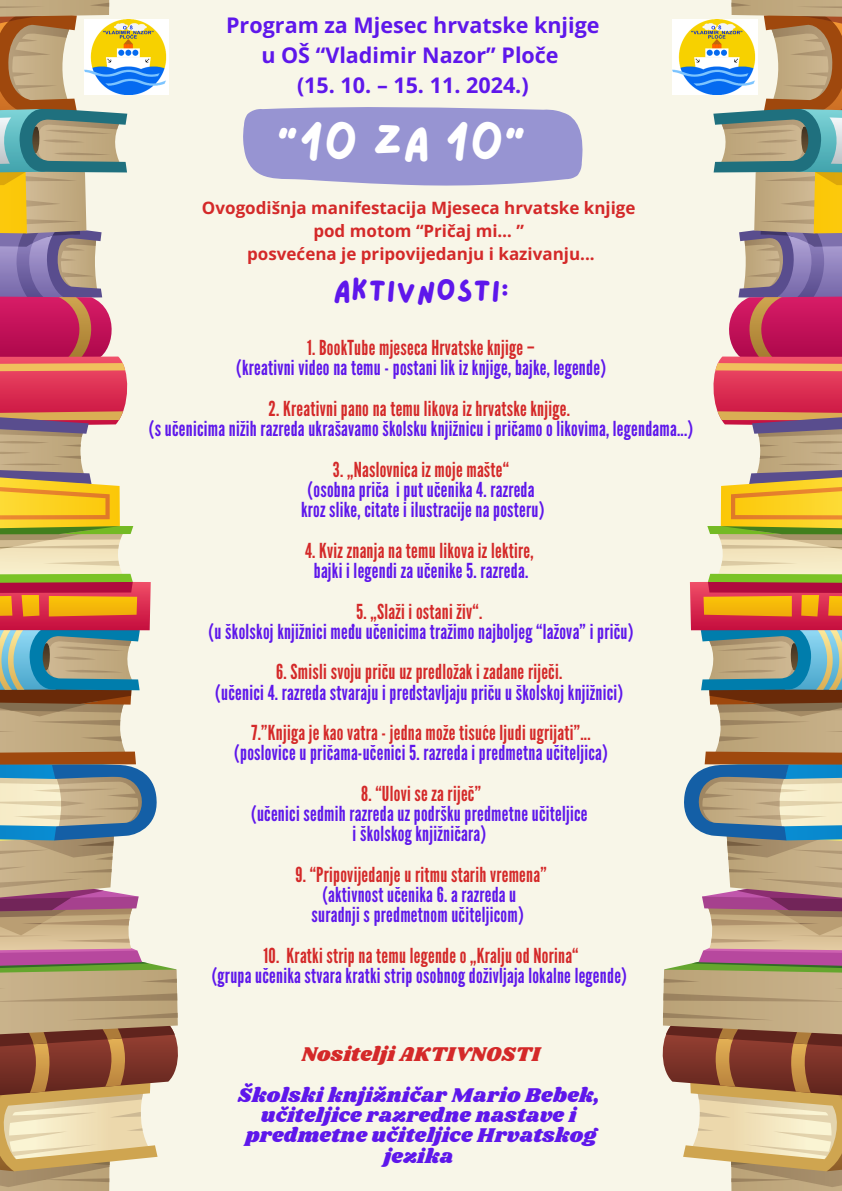
<style>
.page{position:relative;width:842px;height:1191px;background:#fff}
.page>*{position:absolute;margin:0;border:0;box-sizing:border-box;transform-origin:0 0}
.t1{font:46.6px "Lazydog";color:#fff}
.t2{font:30.6px "Lazydog";letter-spacing:.015em;color:#5e17eb}
.t3{font:700 21.5px/30px "Open Sans";color:#5e17eb;text-align:center}
.t4{font:20.6px/20.2px "League Gothic";letter-spacing:.015em;color:#5e17eb;text-align:center}
.t5{font:20.6px/20.2px "Shrikhand";letter-spacing:.015em;color:#5e17eb;text-align:center}
.t6{font:20.6px/20.2px "League Gothic";letter-spacing:.015em;color:#d42929;text-align:center}
.t7{font:20.6px "Shrikhand";letter-spacing:.015em;color:#d42929}
.t8{font:700 17px "Open Sans";color:#d42929}
.s1{color:#d42929}
.s2{color:#5e17eb}
</style>
<div class="page">
<div style="left:0;top:0;width:842px;height:1190px;background:#f8f6e8"></div>
<svg style="left:243px;top:107px;width:340px;height:79px"></svg>
<div style="left:0;top:1144px;width:110px;height:46px;background:#c0a97e"></div>
<svg style="left:0;top:1171px;width:110px;height:15px"></svg>
<svg style="left:0;top:1171px;width:109px;height:8px"></svg>
<svg style="left:0;top:372px;width:128px;height:39px"></svg>
<svg style="left:0;top:11px;width:127px;height:361px"></svg>
<svg style="left:0;top:582px;width:151px;height:43px;fill:#d01d47"></svg>
<svg style="left:0;top:595px;width:137px;height:21px;fill:#f3b509"></svg>
<svg style="left:0;top:411px;width:133px;height:182px"></svg>
<svg style="left:0;top:625px;width:177px;height:546px"></svg>
<svg style="left:0;top:0;width:109px;height:18px"></svg>
<svg style="left:0;top:3px;width:109px;height:9px"></svg>
<div style="left:731px;top:1144px;width:111px;height:46px;background:#c0a97e"></div>
<svg style="left:731px;top:1179px;width:111px;height:7px"></svg>
<svg style="left:731px;top:1171px;width:111px;height:8px"></svg>
<svg style="left:713px;top:372px;width:129px;height:39px"></svg>
<svg style="left:713px;top:18px;width:129px;height:354px"></svg>
<svg style="left:690px;top:582px;width:152px;height:43px;fill:#d01d47"></svg>
<svg style="left:703px;top:595px;width:139px;height:21px;fill:#f3b409"></svg>
<svg style="left:707px;top:411px;width:135px;height:182px"></svg>
<svg style="left:664px;top:625px;width:178px;height:546px"></svg>
<svg style="left:731px;top:0;width:111px;height:18px"></svg>
<svg style="left:731px;top:3px;width:111px;height:9px"></svg>
<img style="left:673px;top:20px;width:84px;height:75px">
<img style="left:84px;top:20px;width:85px;height:75px">
<h4 class="t3" style="left:226px;top:10px;width:375px">Program za Mjesec hrvatske knjige u OŠ “Vladimir Nazor” Ploče<br>(15. 10. – 15. 11. 2024.)</h4>
<h4 class="t1" style="left:277px;top:120px;width:251px">“10 za 10"</h4>
<h4 class="t8" style="left:202px;top:195px;width:435px">Ovogodišnja manifestacija Mjeseca hrvatske knjige</h4>
<h4 class="t8" style="left:313px;top:219px;width:212px">pod motom “Pričaj mi… ”</h4>
<h4 class="t8" style="left:247px;top:242px;width:349px">posvećena je pripovijedanju i kazivanju...</h4>
<p class="t2" style="left:333px;top:276px;width:177px">AKTIVNOSTI:</p>
<p class="t4" style="left:236px;top:338px;width:371px"><span class="s1">1. BookTube mjeseca Hrvatske knjige –<br></span>(kreativni video na temu - postani lik iz knjige, bajke, legende)</p>
<p class="t4" style="left:149px;top:399px;width:546px"><span class="s1">2. Kreativni pano na temu likova iz hrvatske knjige.<br></span>(s učenicima nižih razreda ukrašavamo školsku knjižnicu i pričamo o likovima, legendama...)</p>
<h3 class="t4" style="left:301px;top:459px;width:245px"><span class="s1">3. „Naslovnica iz moje mašte“<br></span>(osobna priča i put učenika 4. razreda kroz slike, citate i ilustracije na posteru)</h3>
<p class="t6" style="left:305px;top:540px;width:230px">4. Kviz znanja na temu likova iz lektire, <span class="s2">bajki i legendi za učenike 5. razreda.</span></p>
<p class="t4" style="left:209px;top:601px;width:426px"><span class="s1">5. „Slaži i ostani živ“.<br></span>(u školskoj knjižnici među učenicima tražimo najboljeg “lažova” i priču)</p>
<h1 class="t4" style="left:215px;top:662px;width:409px"><span class="s1">6. Smisli svoju priču uz predložak i zadane riječi.<br></span>(učenici 4. razreda stvaraju i predstavljaju priču u školskoj knjižnici)</h1>
<p class="t4" style="left:234px;top:723px;width:375px"><span class="s1">7.”Knjiga je kao vatra - jedna može tisuće ljudi ugrijati”... </span>(poslovice u pričama-učenici 5. razreda i predmetna učiteljica)</p>
<p class="t4" style="left:251px;top:783px;width:338px"><span class="s1">8. “Ulovi se za riječ”<br></span>(učenici sedmih razreda uz podršku predmetne učiteljice i školskog knjižničara)</p>
<p class="t4" style="left:295px;top:864px;width:253px"><span class="s1">9. “Pripovijedanje u ritmu starih vremena” </span>(aktivnost učenika 6. a razreda u<br>suradnji s predmetnom učiteljicom)</p>
<h2 class="t4" style="left:212px;top:945px;width:417px"><span class="s1">10. Kratki strip na temu legende o „Kralju od Norina“<br></span>(grupa učenika stvara kratki strip osobnog doživljaja lokalne legende)</h2>
<h4 class="t7" style="left:302px;top:1039px;width:240px">Nositelji AKTIVNOSTI</h4>
<h4 class="t5" style="left:238px;top:1085px;width:364px">Školski knjižničar Mario Bebek, učiteljice razredne nastave i predmetne učiteljice Hrvatskog jezika</h4>
</div>
